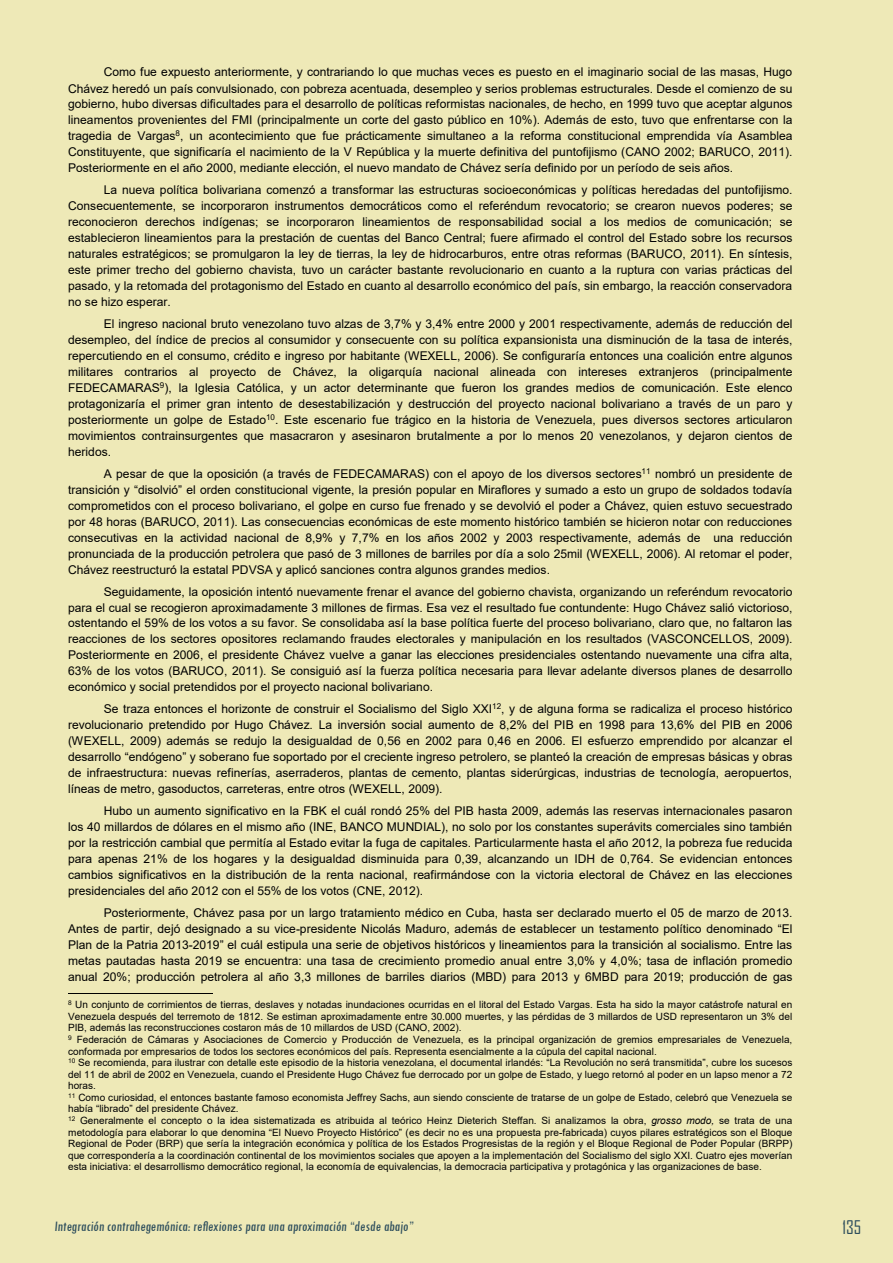
<style>
.page{position:relative;width:893px;height:1263px;background:#eee9b7}
.page>*{position:absolute;margin:0;border:0;box-sizing:border-box;transform-origin:0 0}
.t1{font:18px "Agency FB";color:#2f4f5d}
.t2{font:condensed 15px "Tw Cen";color:#2f4f5d}
.t3{font:12px/15.9px "Arial";color:#000;text-align:justify}
.t4{font:10.05px/11.6px "Arial";color:#000}
</style>
<div class="page">
<hr style="left:68px;top:993px;width:145px;height:1px;background:#000">
<p class="t3" style="left:68px;top:64px;width:726px;text-indent:36px">Como fue expuesto anteriormente, y contrariando lo que muchas veces es puesto en el imaginario social de las masas, Hugo Chávez heredó un país convulsionado, con pobreza acentuada, desempleo y serios problemas estructurales. Desde el comienzo de su gobierno, hubo diversas dificultades para el desarrollo de políticas reformistas nacionales, de hecho, en 1999 tuvo que aceptar algunos lineamentos provenientes del FMI (principalmente un corte del gasto público en 10%). Además de esto, tuvo que enfrentarse con la tragedia de Vargas<sup>8</sup>, un acontecimiento que fue prácticamente simultaneo a la reforma constitucional emprendida vía Asamblea Constituyente, que significaría el nacimiento de la V República y la muerte definitiva del puntofijismo (CANO 2002; BARUCO, 2011).<br>Posteriormente en el año 2000, mediante elección, el nuevo mandato de Chávez sería definido por un período de seis años.</p>
<p class="t3" style="left:68px;top:182px;width:726px;text-indent:36px">La nueva política bolivariana comenzó a transformar las estructuras socioeconómicas y políticas heredadas del puntofijismo.<br>Consecuentemente, se incorporaron instrumentos democráticos como el referéndum revocatorio; se crearon nuevos poderes; se reconocieron derechos indígenas; se incorporaron lineamientos de responsabilidad social a los medios de comunicación; se establecieron lineamientos para la prestación de cuentas del Banco Central; fuere afirmado el control del Estado sobre los recursos naturales estratégicos; se promulgaron la ley de tierras, la ley de hidrocarburos, entre otras reformas (BARUCO, 2011). En síntesis, este primer trecho del gobierno chavista, tuvo un carácter bastante revolucionario en cuanto a la ruptura con varias prácticas del pasado, y la retomada del protagonismo del Estado en cuanto al desarrollo económico del país, sin embargo, la reacción conservadora no se hizo esperar.</p>
<p class="t3" style="left:68px;top:316px;width:726px;text-indent:36px">El ingreso nacional bruto venezolano tuvo alzas de 3,7% y 3,4% entre 2000 y 2001 respectivamente, además de reducción del desempleo, del índice de precios al consumidor y consecuente con su política expansionista una disminución de la tasa de interés, repercutiendo en el consumo, crédito e ingreso por habitante (WEXELL, 2006). Se configuraría entonces una coalición entre algunos militares contrarios al proyecto de Chávez, la oligarquía nacional alineada con intereses extranjeros (principalmente FEDECAMARAS<sup>9</sup>), la Iglesia Católica, y un actor determinante que fueron los grandes medios de comunicación. Este elenco protagonizaría el primer gran intento de desestabilización y destrucción del proyecto nacional bolivariano a través de un paro y posteriormente un golpe de Estado<sup>10</sup>. Este escenario fue trágico en la historia de Venezuela, pues diversos sectores articularon movimientos contrainsurgentes que masacraron y asesinaron brutalmente a por lo menos 20 venezolanos, y dejaron cientos de heridos.</p>
<p class="t3" style="left:68px;top:465px;width:726px;text-indent:36px">A pesar de que la oposición (a través de FEDECAMARAS) con el apoyo de los diversos sectores<sup>11</sup> nombró un presidente de transición y “disolvió” el orden constitucional vigente, la presión popular en Miraflores y sumado a esto un grupo de soldados todavía comprometidos con el proceso bolivariano, el golpe en curso fue frenado y se devolvió el poder a Chávez, quien estuvo secuestrado por 48 horas (BARUCO, 2011). Las consecuencias económicas de este momento histórico también se hicieron notar con reducciones consecutivas en la actividad nacional de 8,9% y 7,7% en los años 2002 y 2003 respectivamente, además de una reducción pronunciada de la producción petrolera que pasó de 3 millones de barriles por día a solo 25mil (WEXELL, 2006). Al retomar el poder, Chávez reestructuró la estatal PDVSA y aplicó sanciones contra algunos grandes medios.</p>
<p class="t3" style="left:68px;top:583px;width:726px;text-indent:36px">Seguidamente, la oposición intentó nuevamente frenar el avance del gobierno chavista, organizando un referéndum revocatorio para el cual se recogieron aproximadamente 3 millones de firmas. Esa vez el resultado fue contundente: Hugo Chávez salió victorioso, ostentando el 59% de los votos a su favor. Se consolidaba así la base política fuerte del proceso bolivariano, claro que, no faltaron las reacciones de los sectores opositores reclamando fraudes electorales y manipulación en los resultados (VASCONCELLOS, 2009).<br>Posteriormente en 2006, el presidente Chávez vuelve a ganar las elecciones presidenciales ostentando nuevamente una cifra alta, 63% de los votos (BARUCO, 2011). Se consiguió así la fuerza política necesaria para llevar adelante diversos planes de desarrollo económico y social pretendidos por el proyecto nacional bolivariano.</p>
<p class="t3" style="left:68px;top:701px;width:726px;text-indent:36px">Se traza entonces el horizonte de construir el Socialismo del Siglo XXI<sup>12</sup>, y de alguna forma se radicaliza el proceso histórico revolucionario pretendido por Hugo Chávez. La inversión social aumento de 8,2% del PIB en 1998 para 13,6% del PIB en 2006 (WEXELL, 2009) además se redujo la desigualdad de 0,56 en 2002 para 0,46 en 2006. El esfuerzo emprendido por alcanzar el desarrollo “endógeno” y soberano fue soportado por el creciente ingreso petrolero, se planteó la creación de empresas básicas y obras de infraestructura: nuevas refinerías, aserraderos, plantas de cemento, plantas siderúrgicas, industrias de tecnología, aeropuertos, líneas de metro, gasoductos, carreteras, entre otros (WEXELL, 2009).</p>
<p class="t3" style="left:68px;top:803px;width:726px;text-indent:36px">Hubo un aumento significativo en la FBK el cuál rondó 25% del PIB hasta 2009, además las reservas internacionales pasaron los 40 millardos de dólares en el mismo año (INE, BANCO MUNDIAL), no solo por los constantes superávits comerciales sino también por la restricción cambial que permitía al Estado evitar la fuga de capitales. Particularmente hasta el año 2012, la pobreza fue reducida para apenas 21% de los hogares y la desigualdad disminuida para 0,39, alcanzando un IDH de 0,764. Se evidencian entonces cambios significativos en la distribución de la renta nacional, reafirmándose con la victoria electoral de Chávez en las elecciones presidenciales del año 2012 con el 55% de los votos (CNE, 2012).</p>
<p class="t3" style="left:68px;top:905px;width:726px;text-indent:36px">Posteriormente, Chávez pasa por un largo tratamiento médico en Cuba, hasta ser declarado muerto el 05 de marzo de 2013.<br>Antes de partir, dejó designado a su vice-presidente Nicolás Maduro, además de establecer un testamento político denominado “El Plan de la Patria 2013-2019” el cuál estipula una serie de objetivos históricos y lineamientos para la transición al socialismo. Entre las metas pautadas hasta 2019 se encuentra: una tasa de crecimiento promedio anual entre 3,0% y 4,0%; tasa de inflación promedio anual 20%; producción petrolera al año 3,3 millones de barriles diarios (MBD) para 2013 y 6MBD para 2019; producción de gas</p>
<p class="t4" style="left:68px;top:999px;width:726px"><sup>8</sup> Un conjunto de corrimientos de tierras, deslaves y notadas inundaciones ocurridas en el litoral del Estado Vargas. Esta ha sido la mayor catástrofe natural en Venezuela después del terremoto de 1812. Se estiman aproximadamente entre 30.000 muertes, y las pérdidas de 3 millardos de USD representaron un 3% del PIB, además las reconstrucciones costaron más de 10 millardos de USD (CANO, 2002).<br><sup>9</sup> Federación de Cámaras y Asociaciones de Comercio y Producción de Venezuela, es la principal organización de gremios empresariales de Venezuela, conformada por empresarios de todos los sectores económicos del país. Representa esencialmente a la cúpula del capital nacional.<br><sup>10</sup> Se recomienda, para ilustrar con detalle este episodio de la historia venezolana, el documental irlandés: “La Revolución no será transmitida”, cubre los sucesos del 11 de abril de 2002 en Venezuela, cuando el Presidente Hugo Chávez fue derrocado por un golpe de Estado, y luego retornó al poder en un lapso menor a 72 horas.<br><sup>11</sup> Como curiosidad, el entonces bastante famoso economista Jeffrey Sachs, aun siendo consciente de tratarse de un golpe de Estado, celebró que Venezuela se había “librado” del presidente Chávez.<br><sup>12</sup> Generalmente el concepto o la idea sistematizada es atribuida al teórico Heinz Dieterich Steffan. Si analizamos la obra, grosso modo, se trata de una metodología para elaborar lo que denomina “El Nuevo Proyecto Histórico” (es decir no es una propuesta pre-fabricada) cuyos pilares estratégicos son el Bloque Regional de Poder (BRP) que sería la integración económica y política de los Estados Progresistas de la región y el Bloque Regional de Poder Popular (BRPP) que correspondería a la coordinación continental de los movimientos sociales que apoyen a la implementación del Socialismo del siglo XXI. Cuatro ejes moverían esta iniciativa: el desarrollismo democrático regional, la economía de equivalencias, la democracia participativa y protagónica y las organizaciones de base.</p>
<p class="t2" style="left:54px;top:1217px;width:362px">Integración contrahegemónica: reflexiones para una aproximación “desde abajo”</p>
<h1 class="t1" style="left:843px;top:1217px;width:20px">135</h1>
</div>
